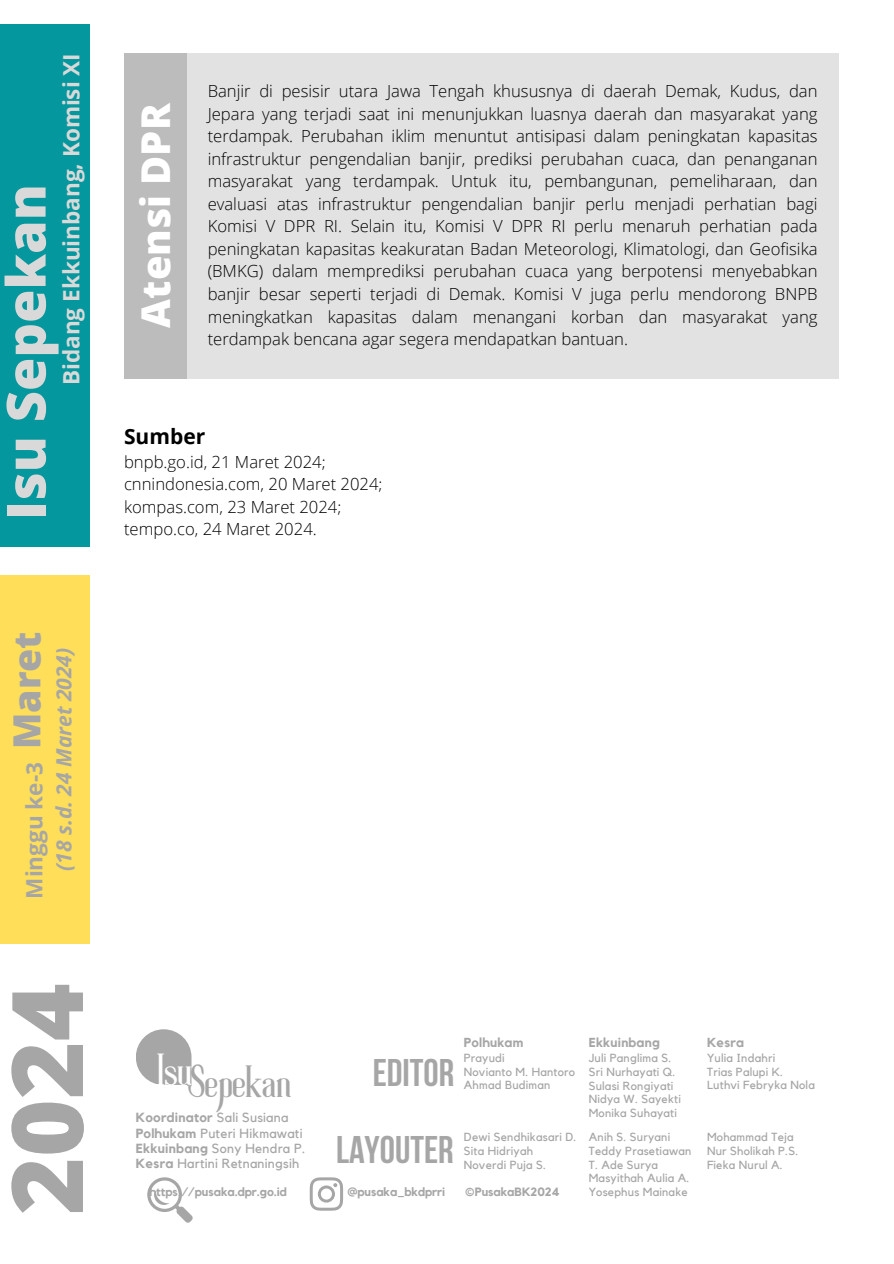
<style>
.page{position:relative;width:894px;height:1264px;background:#fff}
.page>*{position:absolute;margin:0;border:0;box-sizing:border-box;transform-origin:0 0}
.t1{font:800 98.85px "Open Sans";color:#a6a6a6}
.t2{font:800 54px "Open Sans";color:#d9d9d9}
.t3{font:40.65px "Roller Coaster";color:#a6a6a6}
.t4{font:800 39.75px "Open Sans";color:#fff}
.t5{font:700 38.4px "Bebas Neue";color:#a6a6a6}
.t6{font:800 37.5px "Open Sans";color:#a6a6a6}
.t7{font:700 22.5px "Open Sans";color:#d9d9d9}
.t8{font:700 22.5px "Open Sans";color:#a6a6a6}
.t9{font:italic 700 21px "Open Sans";color:#a6a6a6}
.t10{font:700 21px "Open Sans";color:#000}
.t11{font:300 16.65px/22.5px "Open Sans";color:#000;text-align:justify}
.t12{font:13.2px/15.5px "Kollektif";letter-spacing:.02em;color:#a6a6a6}
.t13{font:700 13.05px "Kollektif";letter-spacing:.02em;color:#a6a6a6}
.t14{font:700 12px "Kollektif";color:#a6a6a6}
.t15{font:11.7px/13.6px "Kollektif";letter-spacing:.02em;color:#a6a6a6}
.s1{font-weight:700}
</style>
<div class="page">
<div style="left:124px;top:53px;width:62px;height:325px;background:#bcbcbc"></div>
<div style="left:186px;top:53px;width:652px;height:325px;background:#e2e2e2"></div>
<div style="left:0;top:25px;width:89px;height:522px;background:#04979d"></div>
<div style="left:0;top:575px;width:89px;height:368px;background:#ffde59"></div>
<svg style="left:136px;top:1029px;width:55px;height:55px;background:#b3b3b3"></svg>
<svg style="left:309px;top:1177px;width:34px;height:33px"></svg>
<svg style="left:147px;top:1177px;width:46px;height:45px"></svg>
<h3 class="t7" style="left:55px;top:385px;width:333px;rotate:-90deg">Bidang Ekkuinbang, Komisi XI</h3>
<h2 class="t2" style="left:-12px;top:520px;width:337px;rotate:-90deg">Isu Sepekan</h2>
<h3 class="t6" style="left:0;top:749px;width:119px;rotate:-90deg">Maret</h3>
<h3 class="t8" style="left:18px;top:898px;width:138px;rotate:-90deg">Minggu ke-3</h3>
<p class="t9" style="left:49px;top:871px;width:226px;rotate:-90deg">(18 s.d. 24 Maret 2024)</p>
<h1 class="t1" style="left:-23px;top:1214px;width:233px;rotate:-90deg">2024</h1>
<h3 class="t4" style="left:128px;top:327px;width:226px;rotate:-90deg">Atensi DPR</h3>
<p class="t11" style="left:207px;top:80px;width:611px">Banjir di pesisir utara Jawa Tengah khususnya di daerah Demak, Kudus, dan Jepara yang terjadi saat ini menunjukkan luasnya daerah dan masyarakat yang terdampak. Perubahan iklim menuntut antisipasi dalam peningkatan kapasitas infrastruktur pengendalian banjir, prediksi perubahan cuaca, dan penanganan masyarakat yang terdampak. Untuk itu, pembangunan, pemeliharaan, dan evaluasi atas infrastruktur pengendalian banjir perlu menjadi perhatian bagi Komisi V DPR RI. Selain itu, Komisi V DPR RI perlu menaruh perhatian pada peningkatan kapasitas keakuratan Badan Meteorologi, Klimatologi, dan Geofisika (BMKG) dalam memprediksi perubahan cuaca yang berpotensi menyebabkan banjir besar seperti terjadi di Demak. Komisi V juga perlu mendorong BNPB meningkatkan kapasitas dalam menangani korban dan masyarakat yang terdampak bencana agar segera mendapatkan bantuan.</p>
<p class="t10" style="left:124px;top:421px;width:83px">Sumber</p>
<p class="t11" style="left:124px;top:450px;width:260px;text-align:left">bnpb.go.id, 21 Maret 2024; cnnindonesia.com, 20 Maret 2024; kompas.com, 23 Maret 2024; tempo.co, 24 Maret 2024.</p>
<h3 class="t3" style="left:157px;top:1066px;width:135px"><sup>Isu</sup>Sepekan</h3>
<p class="t12" style="left:136px;top:1110px;width:171px"><span class="s1">Koordinator</span> Sali Susiana<br><span class="s1">Polhukam</span> Puteri Hikmawati<br><span class="s1">Ekkuinbang</span> Sony Hendra P.<br><span class="s1">Kesra</span> Hartini Retnaningsih</p>
<p class="t14" style="left:149px;top:1186px;width:139px">https://pusaka.dpr.go.id</p>
<h3 class="t5" style="left:372px;top:1057px;width:83px">EDITOR</h3>
<p class="t13" style="left:463px;top:1036px;width:61px">Polhukam</p>
<p class="t15" style="left:463px;top:1051px;width:113px">Prayudi<br>Novianto M. Hantoro<br>Ahmad Budiman</p>
<p class="t13" style="left:588px;top:1036px;width:72px">Ekkuinbang</p>
<p class="t15" style="left:588px;top:1051px;width:94px">Juli Panglima S.<br>Sri Nurhayati Q.<br>Sulasi Rongiyati<br>Nidya W. Sayekti<br>Monika Suhayati</p>
<h3 class="t5" style="left:336px;top:1134px;width:119px">LAYOUTER</h3>
<p class="t15" style="left:463px;top:1130px;width:114px">Dewi Sendhikasari D.<br>Sita Hidriyah<br>Noverdi Puja S.</p>
<p class="t14" style="left:347px;top:1186px;width:99px">@pusaka_bkdprri</p>
<p class="t14" style="left:464px;top:1186px;width:97px">©PusakaBK2024</p>
<p class="t15" style="left:588px;top:1130px;width:104px">Anih S. Suryani<br>Teddy Prasetiawan<br>T. Ade Surya<br>Masyithah Aulia A.<br>Yosephus Mainake</p>
<p class="t13" style="left:706px;top:1036px;width:39px">Kesra</p>
<p class="t15" style="left:706px;top:1051px;width:109px">Yulia Indahri<br>Trias Palupi K.<br>Luthvi Febryka Nola</p>
<p class="t15" style="left:706px;top:1130px;width:93px">Mohammad Teja<br>Nur Sholikah P.S.<br>Fieka Nurul A.</p>
</div>
